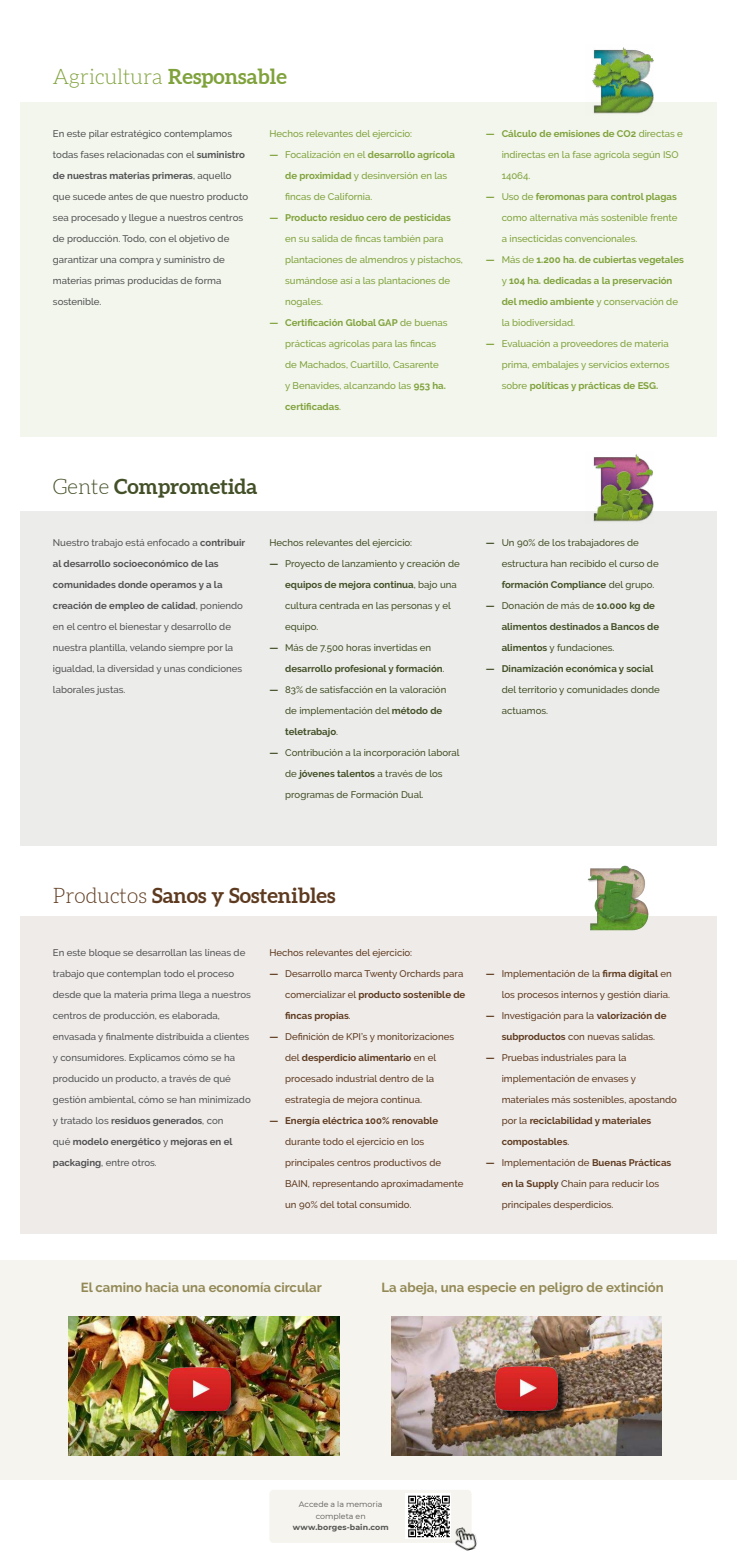
<style>
.page{position:relative;width:737px;height:1563px;background:#fff}
.page>*{position:absolute;margin:0;border:0;box-sizing:border-box;transform-origin:0 0}
.t1{font:700 21px "Aleo";color:#5e3b20}
.t2{font:300 21px "Aleo";color:#80a23c}
.t3{font:700 21px "Aleo";color:#435028}
.t4{font:700 13.12px "Raleway";color:#938957}
.t5{font:500 9.62px/21px "Raleway";color:#535355}
.t6{font:500 9.62px/21px "Raleway";color:#5e3b20}
.t7{font:500 9.62px/21px "Raleway";color:#80a23c}
.t8{font:500 9.62px/21px "Raleway";color:#435028}
.t9{font:700 9.62px/21px "Raleway";color:#435028}
.t10{font:700 9.62px/21px "Raleway";color:#80a23c}
.t11{font:700 9.62px "Raleway";color:#5e3b20}
.t12{font:7.88px/11.4px "Montserrat";color:#575756;text-align:center}
.t13{font:700 7.88px "Montserrat";letter-spacing:.005em;color:#575756}
.s1{font-weight:700}
.s2{font-weight:500}
.s3{font-weight:300}
</style>
<div class="page">
<div style="left:0;top:1260px;width:736px;height:220px;background:#f5f4ee"></div>
<div style="left:20px;top:102px;width:697px;height:335px;background:#f2f6ec"></div>
<img style="left:592px;top:47px;width:61px;height:67px">
<div style="left:20px;top:511px;width:697px;height:334px;background:#ecedea"></div>
<img style="left:593px;top:454px;width:60px;height:68px">
<div style="left:20px;top:917px;width:697px;height:317px;background:#efebe9"></div>
<img style="left:587px;top:865px;width:64px;height:66px">
<img style="left:69px;top:1316px;width:270px;height:139px">
<div style="left:170px;top:1368px;width:71px;height:53px;background:#000;opacity:.75"></div>
<img style="left:168px;top:1367px;width:62px;height:44px">
<img style="left:391px;top:1316px;width:270px;height:139px">
<div style="left:497px;top:1368px;width:71px;height:53px;background:#000;opacity:.75"></div>
<img style="left:495px;top:1366px;width:62px;height:44px">
<div style="left:269px;top:1490px;width:202px;height:52px;background:#f5f4ee;border-radius:4px"></div>
<div style="left:405px;top:1493px;width:46px;height:46px;background:#fff"></div>
<img style="left:451px;top:1527px;width:26px;height:24px">
<img style="left:408px;top:1495px;width:42px;height:43px">
<h1 class="t2" style="left:53px;top:65px;width:235px">Agricultura <span class="s1">Responsable</span></h1>
<p class="t5" style="left:53px;top:123px;width:197px">En este pilar estratégico contemplamos todas fases relacionadas con el <span class="s1">suministro de nuestras materias primeras</span>, aquello que sucede antes de que nuestro producto sea procesado y llegue a nuestros centros de producción. Todo, con el objetivo de garantizar una compra y suministro de materias primas producidas de forma sostenible.</p>
<p class="t7" style="left:269px;top:123px;width:144px">Hechos relevantes del ejercicio:</p>
<p class="t7" style="left:285px;top:144px;width:171px;text-indent:-16px"><span class="s1">—</span> Focalización en el <span class="s1">desarrollo agrícola de proximidad</span> y desinversión en las fincas de California.</p>
<p class="t10" style="left:269px;top:207px;width:183px">— Producto residuo cero de pesticidas</p>
<p class="t7" style="left:285px;top:228px;width:179px">en su salida de fincas también para plantaciones de almendros y pistachos, sumándose así a las plantaciones de nogales.</p>
<p class="t7" style="left:285px;top:312px;width:164px;text-indent:-16px"><span class="s1">— Certificación Global GAP</span> de buenas prácticas agrícolas para las fincas de Machados, Cuartillo, Casarente<br>y Benavides, alcanzando las <span class="s1">953 ha. certificadas</span>.</p>
<p class="t7" style="left:501px;top:123px;width:183px;text-indent:-16px"><span class="s1">— Cálculo de emisiones de CO2</span> directas e indirectas en la fase agrícola según ISO<br>14064.</p>
<p class="t7" style="left:501px;top:186px;width:177px;text-align:justify;text-indent:-16px"><span class="s1">—</span> Uso de <span class="s1">feromonas para control plagas </span>como alternativa más sostenible frente a insecticidas convencionales.</p>
<p class="t10" style="left:501px;top:249px;width:184px;text-indent:-16px">— <span class="s2">Más de</span> 1.200 ha. de cubiertas vegetales <span class="s2">y</span> 104 ha. dedicadas a la preservación del medio ambiente <span class="s2">y conservación de la biodiversidad.</span></p>
<p class="t7" style="left:501px;top:333px;width:169px;text-align:justify;text-indent:-16px"><span class="s1">—</span> Evaluación a proveedores de materia prima, embalajes y servicios externos sobre <span class="s1">políticas y prácticas de ESG.</span></p>
<h1 class="t3" style="left:53px;top:473px;width:206px"><span class="s3">Gente</span> Comprometida</h1>
<p class="t5" style="left:53px;top:532px;width:194px">Nuestro trabajo está enfocado a <span class="s1">contribuir al desarrollo socioeconómico de las comunidades donde operamos y a la creación de empleo de calidad</span>, poniendo en el centro el bienestar y desarrollo de nuestra plantilla, velando siempre por la igualdad, la diversidad y unas condiciones laborales justas.</p>
<p class="t8" style="left:269px;top:532px;width:144px">Hechos relevantes del ejercicio:</p>
<p class="t8" style="left:285px;top:553px;width:176px;text-indent:-16px"><span class="s1">—</span> Proyecto de lanzamiento y creación de <span class="s1">equipos de mejora continua</span>, bajo una cultura centrada en las personas y el equipo.</p>
<p class="t9" style="left:285px;top:637px;width:161px;text-indent:-16px">— <span class="s2">Más de 7.500 horas invertidas en </span>desarrollo profesional y formación<span class="s2">.</span></p>
<p class="t8" style="left:285px;top:679px;width:163px;text-indent:-16px"><span class="s1">—</span> 83% de satisfacción en la valoración de implementación del <span class="s1">método de teletrabajo</span>.</p>
<p class="t8" style="left:285px;top:742px;width:176px;text-indent:-16px"><span class="s1">—</span> Contribución a la incorporación laboral de <span class="s1">jóvenes talentos</span> a través de los programas de Formación Dual.</p>
<p class="t8" style="left:501px;top:532px;width:158px;text-indent:-16px"><span class="s1">—</span> Un 90% de los trabajadores de estructura han recibido el curso de <span class="s1">formación Compliance</span> del grupo.</p>
<p class="t9" style="left:501px;top:595px;width:159px;text-indent:-16px">— <span class="s2">Donación de más de</span> 10.000 kg de alimentos destinados a Bancos de alimentos <span class="s2">y fundaciones.</span></p>
<p class="t9" style="left:486px;top:658px;width:169px">— Dinamización económica y social</p>
<p class="t8" style="left:501px;top:679px;width:160px">del territorio y comunidades donde actuamos.</p>
<h1 class="t1" style="left:53px;top:883px;width:284px"><span class="s3">Productos</span> Sanos y Sostenibles</h1>
<p class="t5" style="left:53px;top:942px;width:200px">En este bloque se desarrollan las líneas de trabajo que contemplan todo el proceso desde que la materia prima llega a nuestros centros de producción, es elaborada, envasada y finalmente distribuida a clientes y consumidores. Explicamos cómo se ha producido un producto, a través de qué gestión ambiental, cómo se han minimizado y tratado los <span class="s1">residuos generados</span>, con<br>qué <span class="s1">modelo energético</span> y <span class="s1">mejoras en el packaging</span>, entre otros.</p>
<p class="t6" style="left:269px;top:942px;width:144px">Hechos relevantes del ejercicio:</p>
<p class="t6" style="left:285px;top:963px;width:182px;text-indent:-16px"><span class="s1">—</span> Desarrollo marca Twenty Orchards para comercializar el <span class="s1">producto sostenible de fincas propias</span>.</p>
<p class="t6" style="left:285px;top:1026px;width:170px;text-indent:-16px"><span class="s1">—</span> Definición de KPI’s y monitorizaciones del <span class="s1">desperdicio alimentario</span> en el procesado industrial dentro de la estrategia de mejora continua.</p>
<p class="t11" style="left:269px;top:1115px;width:170px">— Energía eléctrica 100% renovable</p>
<p class="t6" style="left:285px;top:1131px;width:180px">durante todo el ejercicio en los principales centros productivos de BAIN, representando aproximadamente un 90% del total consumido.</p>
<p class="t6" style="left:486px;top:963px;width:187px;text-align:right"><span class="s1">—</span> Implementación de la <span class="s1">firma digital</span> en los procesos internos y gestión diaria.</p>
<p class="t6" style="left:486px;top:1005px;width:182px;text-align:center"><span class="s1">—</span> Investigación para la <span class="s1">valorización de subproductos</span> con nuevas salidas.</p>
<p class="t6" style="left:501px;top:1047px;width:177px;text-indent:-16px"><span class="s1">—</span> Pruebas industriales para la implementación de envases y materiales más sostenibles, apostando por la <span class="s1">reciclabilidad y materiales compostables</span>.</p>
<p class="t6" style="left:501px;top:1152px;width:171px;text-indent:-16px"><span class="s1">—</span> Implementación de <span class="s1">Buenas Prácticas en la Supply</span> Chain para reducir los principales desperdicios.</p>
<h2 class="t4" style="left:81px;top:1279px;width:242px">El camino hacia una economía circular</h2>
<h2 class="t4" style="left:381px;top:1279px;width:284px">La abeja, una especie en peligro de extinción</h2>
<p class="t12" style="left:299px;top:1498px;width:85px">Accede a la memoria completa en</p>
<p class="t13" style="left:293px;top:1521px;width:97px">www.borges-bain.com</p>
</div>
